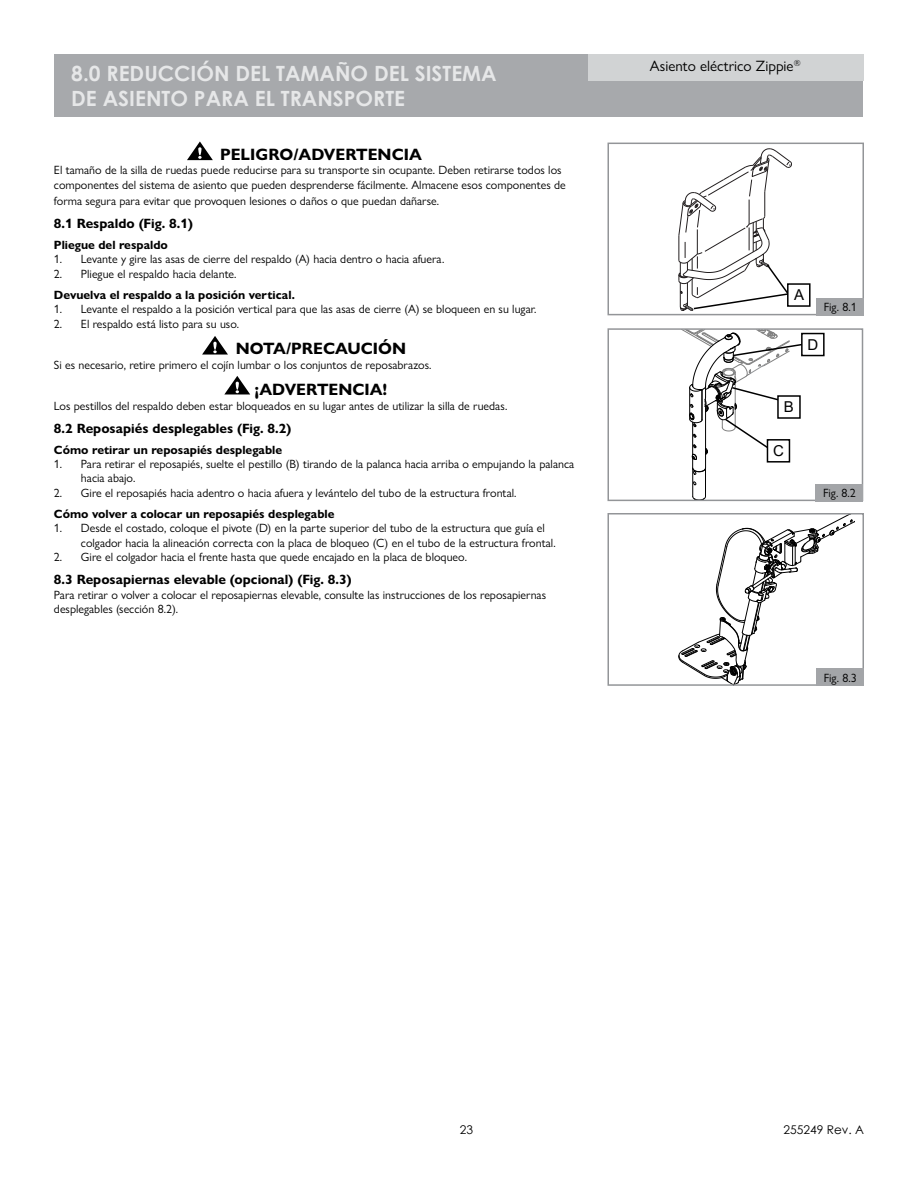
<style>
.page{position:relative;width:918px;height:1188px;background:#fff}
.page>*{position:absolute;margin:0;border:0;box-sizing:border-box;transform-origin:0 0}
.t1{font:700 21px/25.2px "Century Gothic";color:#e6e7e8}
.t2{font:700 16.5px "Gill Sans Nova";color:#000}
.t3{font:15px "Gill Sans Nova";color:#000}
.t4{font:15px "Arial";color:#000}
.t5{font:700 13.5px "Gill Sans Nova";color:#000}
.t6{font:12px/14.4px "Gill Sans Nova";color:#000}
.t7{font:700 12px "Gill Sans Nova";color:#000}
.t8{font:12px "Century Gothic";color:#000}
</style>
<div class="page">
<div style="left:54px;top:54px;width:809px;height:63px;background:#a7a9ac"></div>
<div style="left:588px;top:54px;width:276px;height:26px;background:#d1d3d4"></div>
<svg style="left:202px;top:336px;width:26px;height:19px"></svg>
<div style="left:608px;top:143px;width:256px;height:172px;border:1px solid #939598"></div>
<div style="left:816px;top:298px;width:48px;height:17px;background:#a3a5a8"></div>
<svg style="left:187px;top:141px;width:26px;height:19px"></svg>
<svg style="left:224px;top:376px;width:26px;height:18px"></svg>
<svg style="left:679px;top:149px;width:113px;height:162px"></svg>
<div style="left:788px;top:284px;width:22px;height:22px;background:#fff"></div>
<div style="left:787px;top:283px;width:24px;height:24px;border:1px solid #000"></div>
<div style="left:608px;top:328px;width:255px;height:173px;border:1px solid #939598"></div>
<div style="left:816px;top:484px;width:47px;height:17px;background:#a3a5a8"></div>
<svg style="left:679px;top:515px;width:176px;height:169px"></svg>
<div style="left:608px;top:513px;width:256px;height:173px;border:1px solid #939598"></div>
<div style="left:816px;top:669px;width:48px;height:17px;background:#a3a5a8"></div>
<div style="left:801px;top:333px;width:24px;height:23px;border:1px solid #000"></div>
<svg style="left:681px;top:329px;width:135px;height:171px"></svg>
<div style="left:778px;top:396px;width:22px;height:22px;background:#fff"></div>
<div style="left:777px;top:395px;width:24px;height:24px;border:1px solid #000"></div>
<h1 class="t1" style="left:71px;top:61px;width:427px">8.0 REDUCCIÓN DEL TAMAÑO DEL SISTEMA<br>DE ASIENTO PARA EL TRANSPORTE</h1>
<h2 class="t2" style="left:220px;top:148px;width:203px">PELIGRO/ADVERTENCIA</h2>
<p class="t6" style="left:54px;top:164px;width:513px">El tamaño de la silla de ruedas puede reducirse para su transporte sin ocupante. Deben retirarse todos los componentes del sistema de asiento que pueden desprenderse fácilmente. Almacene esos componentes de</p>
<p class="t6" style="left:54px;top:195px;width:387px">forma segura para evitar que provoquen lesiones o daños o que puedan dañarse.</p>
<p class="t5" style="left:54px;top:218px;width:140px">8.1 Respaldo (Fig. 8.1)</p>
<p class="t7" style="left:54px;top:238px;width:115px">Pliegue del respaldo</p>
<p class="t6" style="left:54px;top:253px;width:392px">1. Levante y gire las asas de cierre del respaldo (A) hacia dentro o hacia afuera.</p>
<p class="t6" style="left:54px;top:268px;width:184px">2. Pliegue el respaldo hacia delante.</p>
<p class="t7" style="left:54px;top:288px;width:242px">Devuelva el respaldo a la posición vertical.</p>
<p class="t6" style="left:54px;top:303px;width:484px">1. Levante el respaldo a la posición vertical para que las asas de cierre (A) se bloqueen en su lugar.</p>
<p class="t6" style="left:54px;top:318px;width:187px">2. El respaldo está listo para su uso.</p>
<h2 class="t2" style="left:236px;top:339px;width:172px">NOTA/PRECAUCIÓN</h2>
<p class="t6" style="left:54px;top:359px;width:379px">Si es necesario, retire primero el cojín lumbar o los conjuntos de reposabrazos.</p>
<h2 class="t2" style="left:255px;top:380px;width:134px">¡ADVERTENCIA!</h2>
<p class="t6" style="left:54px;top:400px;width:455px">Los pestillos del respaldo deben estar bloqueados en su lugar antes de utilizar la silla de ruedas.</p>
<p class="t5" style="left:54px;top:420px;width:239px">8.2 Reposapiés desplegables (Fig. 8.2)</p>
<p class="t7" style="left:54px;top:443px;width:230px">Cómo retirar un reposapiés desplegable</p>
<p class="t6" style="left:81px;top:458px;width:495px;text-indent:-27px">1. Para retirar el reposapiés, suelte el pestillo (B) tirando de la palanca hacia arriba o empujando la palanca hacia abajo.</p>
<p class="t6" style="left:54px;top:487px;width:464px">2. Gire el reposapiés hacia adentro o hacia afuera y levántelo del tubo de la estructura frontal.</p>
<p class="t7" style="left:54px;top:507px;width:282px">Cómo volver a colocar un reposapiés desplegable</p>
<p class="t6" style="left:81px;top:522px;width:476px;text-indent:-27px">1. Desde el costado, coloque el pivote (D) en la parte superior del tubo de la estructura que guía el colgador hacia la alineación correcta con la placa de bloqueo (C) en el tubo de la estructura frontal.</p>
<p class="t6" style="left:54px;top:551px;width:415px">2. Gire el colgador hacia el frente hasta que quede encajado en la placa de bloqueo.</p>
<p class="t5" style="left:54px;top:572px;width:299px">8.3 Reposapiernas elevable (opcional) (Fig. 8.3)</p>
<p class="t6" style="left:54px;top:589px;width:494px">Para retirar o volver a colocar el reposapiernas elevable, consulte las instrucciones de los reposapiernas desplegables (sección 8.2).</p>
<p class="t3" style="left:650px;top:61px;width:152px">Asiento eléctrico Zippie<sup>®</sup></p>
<p class="t4" style="left:794px;top:290px;width:12px">A</p>
<p class="t6" style="left:824px;top:301px;width:34px">Fig. 8.1</p>
<p class="t4" style="left:807px;top:339px;width:12px">D</p>
<p class="t4" style="left:784px;top:402px;width:12px">B</p>
<p class="t4" style="left:773px;top:445px;width:12px">C</p>
<p class="t6" style="left:823px;top:487px;width:34px">Fig. 8.2</p>
<p class="t6" style="left:824px;top:672px;width:34px">Fig. 8.3</p>
<p class="t8" style="left:460px;top:1124px;width:15px">23</p>
<p class="t8" style="left:784px;top:1124px;width:82px">255249 Rev. A</p>
</div>
